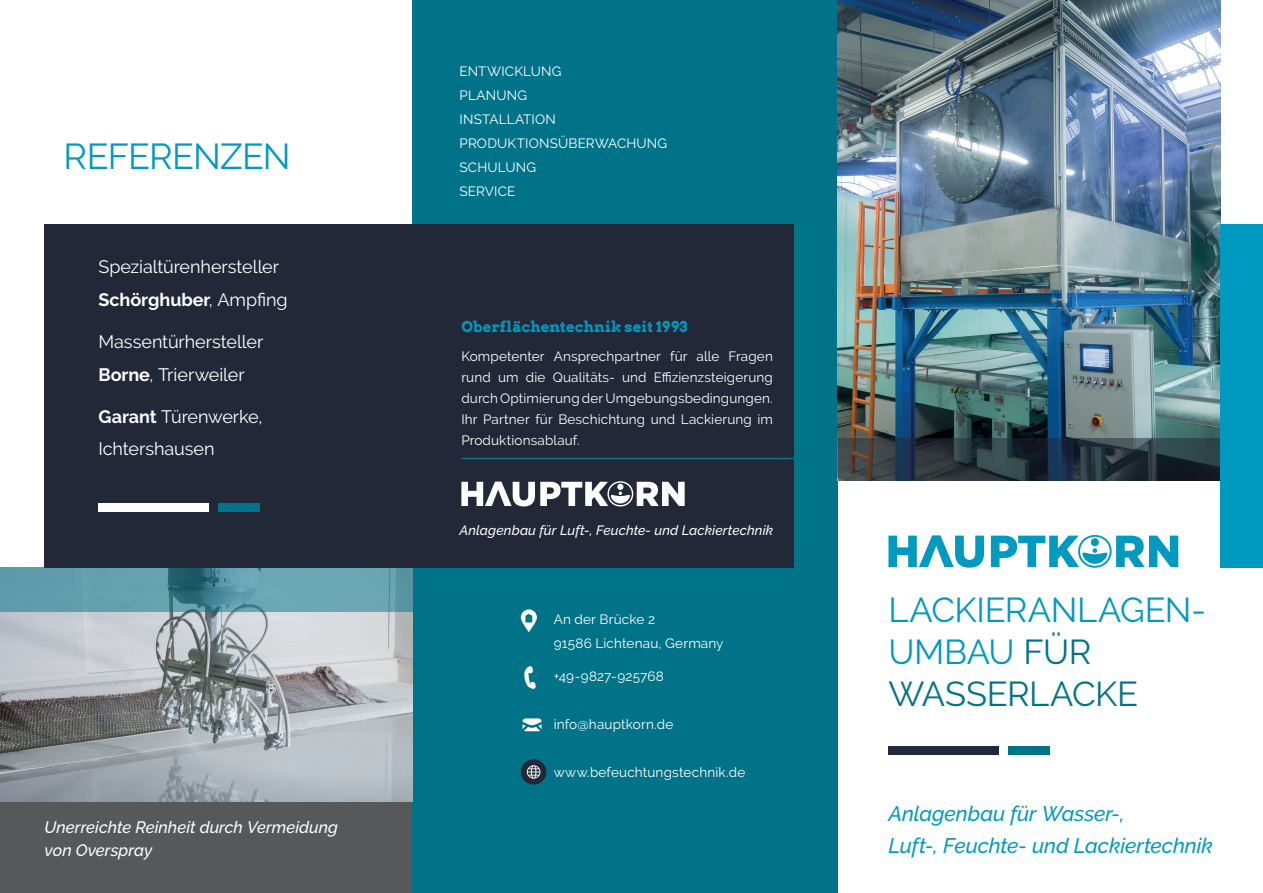
<style>
.page{position:relative;width:1263px;height:893px;background:#fff}
.page>*{position:absolute;margin:0;border:0;box-sizing:border-box;transform-origin:0 0}
.t1{font:36px "Raleway";letter-spacing:-.025em;color:#0099bf}
.t2{font:34.5px/42px "Raleway";letter-spacing:-.01em;color:#0099bf}
.t3{font:italic 500 21px/31.5px "Raleway";color:#0099bf}
.t4{font:18px/33px "Raleway";letter-spacing:-.005em;color:#fff}
.t5{font:italic 500 16.5px/22.5px "Raleway";color:#fff}
.t6{font:700 15px "Arvo";letter-spacing:.01em;color:#0099bf}
.t7{font:13.5px/24px "Raleway";letter-spacing:.01em;color:#fff}
.t8{font:italic 500 13.5px "Raleway";letter-spacing:.01em;color:#fff}
.s1{font-weight:700}
.s2{color:#017388}
</style>
<div class="page">
<div style="left:0;top:568px;width:412px;height:325px;background:#57585a"></div>
<div style="left:412px;top:0;width:426px;height:893px;background:#017388"></div>
<img style="left:0;top:612px;width:412px;height:190px">
<svg style="left:0;top:568px;width:412px;height:44px;background:#5e9aa8"></svg>
<div style="left:45px;top:224px;width:749px;height:344px;background:#232838"></div>
<img style="left:838px;top:0;width:382px;height:438px">
<div style="left:888px;top:746px;width:111px;height:8px;background:#232838"></div>
<svg style="left:838px;top:438px;width:382px;height:42px;background:#2a363f"></svg>
<div style="left:1008px;top:746px;width:41px;height:8px;background:#017388"></div>
<div style="left:98px;top:504px;width:111px;height:8px;background:#fff"></div>
<div style="left:218px;top:504px;width:41px;height:8px;background:#017388"></div>
<div style="left:1220px;top:224px;width:43px;height:344px;background:#0099bf"></div>
<svg style="left:521px;top:609px;width:16px;height:23px"></svg>
<svg style="left:524px;top:666px;width:12px;height:23px"></svg>
<svg style="left:522px;top:718px;width:20px;height:13px"></svg>
<hr style="left:461px;top:458px;width:349px;height:1px;background:#017388">
<svg style="left:888px;top:535px;width:96px;height:33px"></svg>
<svg style="left:991px;top:535px;width:187px;height:33px"></svg>
<svg style="left:461px;top:481px;width:224px;height:25px"></svg>
<div style="left:521px;top:759px;width:25px;height:26px;background:#232838;border-radius:50%"></div>
<svg style="left:527px;top:765px;width:13px;height:14px"></svg>
<h1 class="t1" style="left:64px;top:136px;width:229px">REFERENZEN</h1>
<h3 class="t4" style="left:98px;top:251px;width:191px">Spezialtürenhersteller<br><span class="s1">Schörghuber</span>, Ampfing</h3>
<h3 class="t4" style="left:98px;top:325px;width:166px">Massentürhersteller<br><span class="s1">Borne</span>, Trierweiler</h3>
<h3 class="t4" style="left:98px;top:400px;width:166px"><span class="s1">Garant</span> Türenwerke,<br>Ichtershausen</h3>
<p class="t5" style="left:45px;top:816px;width:295px">Unerreichte Reinheit durch Vermeidung von Overspray</p>
<p class="t7" style="left:460px;top:59px;width:209px">ENTWICKLUNG<br>PLANUNG<br>INSTALLATION<br>PRODUKTIONSÜBERWACHUNG<br>SCHULUNG<br>SERVICE</p>
<p class="t6" style="left:461px;top:317px;width:228px">Oberflächentechnik seit 1993</p>
<p class="t7" style="left:461px;top:346px;width:313px;line-height:21px;text-align:justify">Kompetenter Ansprechpartner für alle Fragen rund um die Qualitäts- und Effizienzsteigerung durch Optimierung der Umgebungsbedingungen.<br>Ihr Partner für Beschichtung und Lackierung im Produktionsablauf.</p>
<p class="t8" style="left:460px;top:523px;width:315px">Anlagenbau für Luft-, Feuchte- und Lackiertechnik</p>
<p class="t7" style="left:554px;top:607px;width:171px">An der Brücke 2<br>91586 Lichtenau, Germany</p>
<p class="t7" style="left:554px;top:664px;width:112px">+49-9827-925768</p>
<p class="t7" style="left:554px;top:712px;width:121px">info@hauptkorn.de</p>
<p class="t7" style="left:554px;top:760px;width:193px">www.befeuchtungstechnik.de</p>
<h2 class="t2" style="left:888px;top:589px;width:319px">LACKIERANLAGEN-<br>UMBAU <span class="s2">FÜR<br>WASSERLACKE</span></h2>
<h3 class="t3" style="left:888px;top:798px;width:326px">Anlagenbau für Wasser-,<br>Luft-, Feuchte- und Lackiertechnik</h3>
</div>
